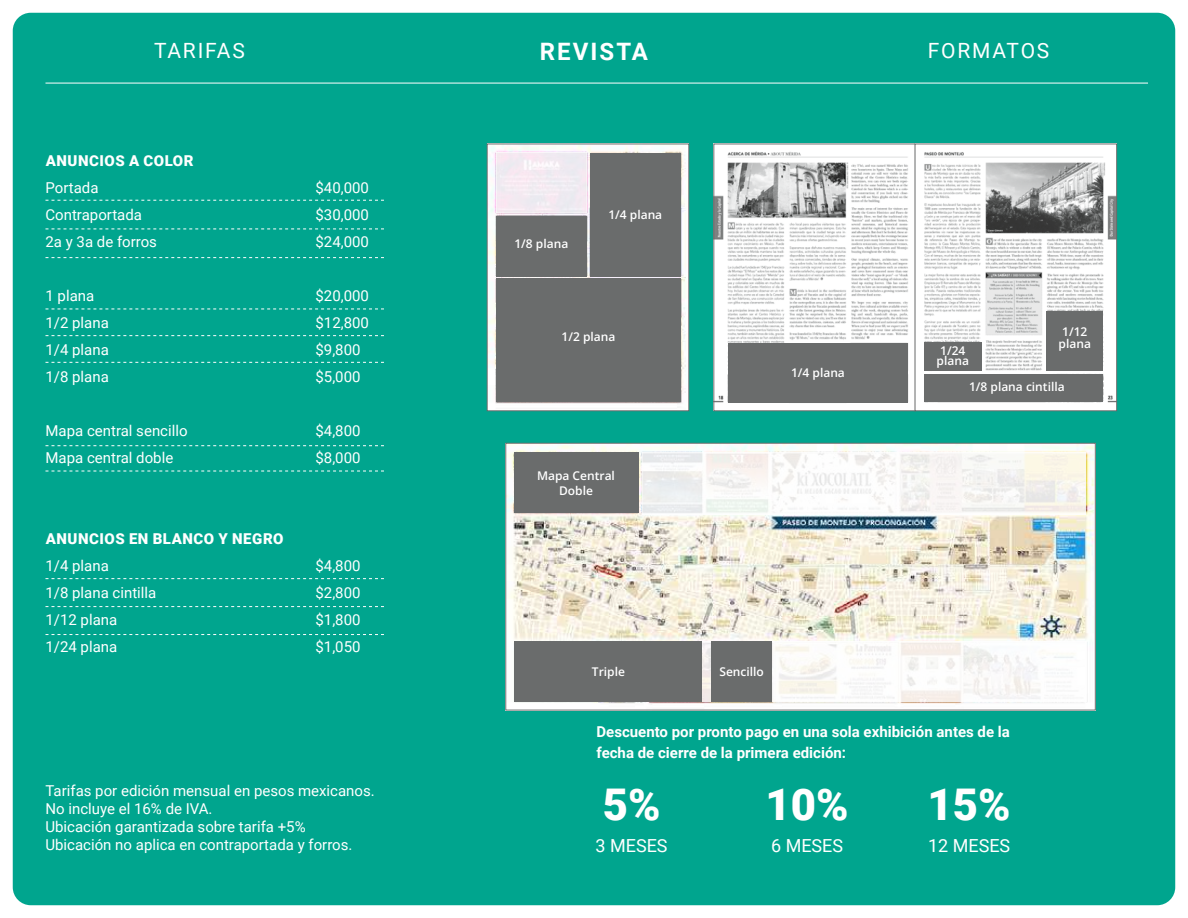
<style>
.page{position:relative;width:1188px;height:918px;background:#fff}
.page>*{position:absolute;margin:0;border:0;box-sizing:border-box;transform-origin:0 0}
.t1{font:900 43.65px "Roboto";color:#fff}
.t2{font:700 24px "Roboto";letter-spacing:.085em;color:#fff}
.t3{font:21px "Roboto";letter-spacing:.085em;color:#fff}
.t4{font:18px "Roboto";color:#fff}
.t5{font:15px/18px "Roboto";color:#fff}
.t6{font:700 15px/21px "Roboto";color:#fff}
.t7{font:900 15px "Roboto";letter-spacing:.035em;color:#fff}
.t8{font:600 12px/14.4px "Open Sans";color:#fff}
</style>
<div class="page">
<div style="left:13px;top:13px;width:1162px;height:892px;background:#00a58e;border-radius:18px"></div>
<hr style="left:45px;top:83px;width:1103px;height:1px;background:#fff">
<svg style="left:45px;top:606px;width:339px;height:1px"></svg>
<svg style="left:45px;top:634px;width:339px;height:1px"></svg>
<img style="left:507px;top:445px;width:587px;height:263px">
<div style="left:505px;top:443px;width:591px;height:267px;border:1px solid #6a6c6c"></div>
<img style="left:489px;top:146px;width:198px;height:263px">
<div style="left:487px;top:144px;width:202px;height:267px;border:1px solid #6a6c6c"></div>
<img style="left:715px;top:146px;width:400px;height:263px">
<div style="left:713px;top:144px;width:203px;height:267px;border:1px solid #6a6c6c"></div>
<div style="left:915px;top:144px;width:202px;height:267px;border:1px solid #6a6c6c"></div>
<svg style="left:702px;top:641px;width:385px;height:61px;background:#f9f8f6"></svg>
<div style="left:924px;top:374px;width:179px;height:27px;background:#6a6c6c"></div>
<div style="left:728px;top:343px;width:180px;height:59px;background:#6a6c6c"></div>
<div style="left:496px;top:279px;width:185px;height:123px;background:#6a6c6c"></div>
<div style="left:590px;top:153px;width:91px;height:123px;background:#6a6c6c"></div>
<div style="left:496px;top:216px;width:91px;height:60px;background:#6a6c6c"></div>
<div style="left:1047px;top:312px;width:56px;height:59px;background:#6a6c6c"></div>
<div style="left:924px;top:342px;width:58px;height:29px;background:#6a6c6c"></div>
<div style="left:515px;top:452px;width:124px;height:61px;background:#6a6c6c"></div>
<svg style="left:642px;top:452px;width:444px;height:62px;background:#f5f4f2"></svg>
<div style="left:711px;top:641px;width:61px;height:61px;background:#6a6c6c"></div>
<div style="left:496px;top:153px;width:91px;height:60px;background:#f2eaf1"></div>
<div style="left:515px;top:641px;width:187px;height:61px;background:#6a6c6c"></div>
<svg style="left:45px;top:200px;width:339px;height:1px"></svg>
<svg style="left:45px;top:229px;width:339px;height:1px"></svg>
<svg style="left:45px;top:257px;width:339px;height:1px"></svg>
<svg style="left:45px;top:445px;width:339px;height:1px"></svg>
<svg style="left:45px;top:309px;width:339px;height:1px"></svg>
<svg style="left:45px;top:335px;width:339px;height:1px"></svg>
<svg style="left:45px;top:362px;width:339px;height:1px"></svg>
<svg style="left:45px;top:471px;width:339px;height:1px"></svg>
<svg style="left:45px;top:578px;width:339px;height:1px"></svg>
<h3 class="t3" style="left:154px;top:36px;width:92px">TARIFAS</h3>
<h2 class="t2" style="left:540px;top:35px;width:110px">REVISTA</h2>
<h3 class="t3" style="left:928px;top:36px;width:123px">FORMATOS</h3>
<p class="t7" style="left:46px;top:150px;width:149px">ANUNCIOS A COLOR</p>
<p class="t5" style="left:45px;top:178px;width:55px">Portada</p>
<p class="t5" style="left:315px;top:178px;width:55px">$40,000</p>
<p class="t5" style="left:45px;top:205px;width:98px">Contraportada</p>
<p class="t5" style="left:315px;top:205px;width:55px">$30,000</p>
<p class="t5" style="left:45px;top:232px;width:113px">2a y 3a de forros</p>
<p class="t5" style="left:315px;top:232px;width:55px">$24,000</p>
<p class="t5" style="left:45px;top:286px;width:50px">1 plana</p>
<p class="t5" style="left:315px;top:286px;width:55px">$20,000</p>
<p class="t5" style="left:45px;top:313px;width:65px">1/2 plana</p>
<p class="t5" style="left:315px;top:313px;width:55px">$12,800</p>
<p class="t5" style="left:45px;top:340px;width:65px">1/4 plana</p>
<p class="t5" style="left:315px;top:340px;width:47px">$9,800</p>
<p class="t5" style="left:45px;top:367px;width:65px">1/8 plana</p>
<p class="t5" style="left:315px;top:367px;width:47px">$5,000</p>
<p class="t5" style="left:45px;top:421px;width:144px">Mapa central sencillo</p>
<p class="t5" style="left:315px;top:421px;width:47px">$4,800</p>
<p class="t5" style="left:45px;top:448px;width:129px">Mapa central doble</p>
<p class="t5" style="left:315px;top:448px;width:47px">$8,000</p>
<p class="t7" style="left:46px;top:528px;width:239px">ANUNCIOS EN BLANCO Y NEGRO</p>
<p class="t5" style="left:45px;top:556px;width:65px">1/4 plana</p>
<p class="t5" style="left:315px;top:556px;width:47px">$4,800</p>
<p class="t5" style="left:45px;top:583px;width:112px">1/8 plana cintilla</p>
<p class="t5" style="left:315px;top:583px;width:47px">$2,800</p>
<p class="t5" style="left:45px;top:610px;width:73px">1/12 plana</p>
<p class="t5" style="left:315px;top:610px;width:47px">$1,800</p>
<p class="t5" style="left:45px;top:637px;width:73px">1/24 plana</p>
<p class="t5" style="left:315px;top:637px;width:47px">$1,050</p>
<p class="t5" style="left:45px;top:782px;width:331px">Tarifas por edición mensual en pesos mexicanos.<br>No incluye el 16% de IVA.<br>Ubicación garantizada sobre tarifa +5% Ubicación no aplica en contraportada y forros.</p>
<p class="t8" style="left:514px;top:237px;width:55px">1/8 plana</p>
<p class="t8" style="left:608px;top:207px;width:55px">1/4 plana</p>
<p class="t8" style="left:562px;top:329px;width:55px">1/2 plana</p>
<p class="t8" style="left:537px;top:468px;width:79px;text-align:center">Mapa Central<br>Doble</p>
<p class="t8" style="left:791px;top:365px;width:55px">1/4 plana</p>
<p class="t8" style="left:592px;top:664px;width:35px">Triple</p>
<p class="t8" style="left:719px;top:664px;width:46px">Sencillo</p>
<p class="t8" style="left:937px;top:345px;width:34px;line-height:10.5px">1/24 plana</p>
<p class="t8" style="left:1059px;top:325px;width:34px;line-height:12px">1/12 plana</p>
<p class="t8" style="left:969px;top:380px;width:97px">1/8 plana cintilla</p>
<p class="t6" style="left:597px;top:721px;width:415px">Descuento por pronto pago en una sola exhibición antes de la fecha de cierre de la primera edición:</p>
<h1 class="t1" style="left:603px;top:774px;width:59px">5%</h1>
<h1 class="t1" style="left:766px;top:774px;width:85px">10%</h1>
<h1 class="t1" style="left:928px;top:774px;width:85px">15%</h1>
<p class="t4" style="left:596px;top:833px;width:74px">3 MESES</p>
<p class="t4" style="left:771px;top:833px;width:74px">6 MESES</p>
<p class="t4" style="left:928px;top:833px;width:84px">12 MESES</p>
</div>
